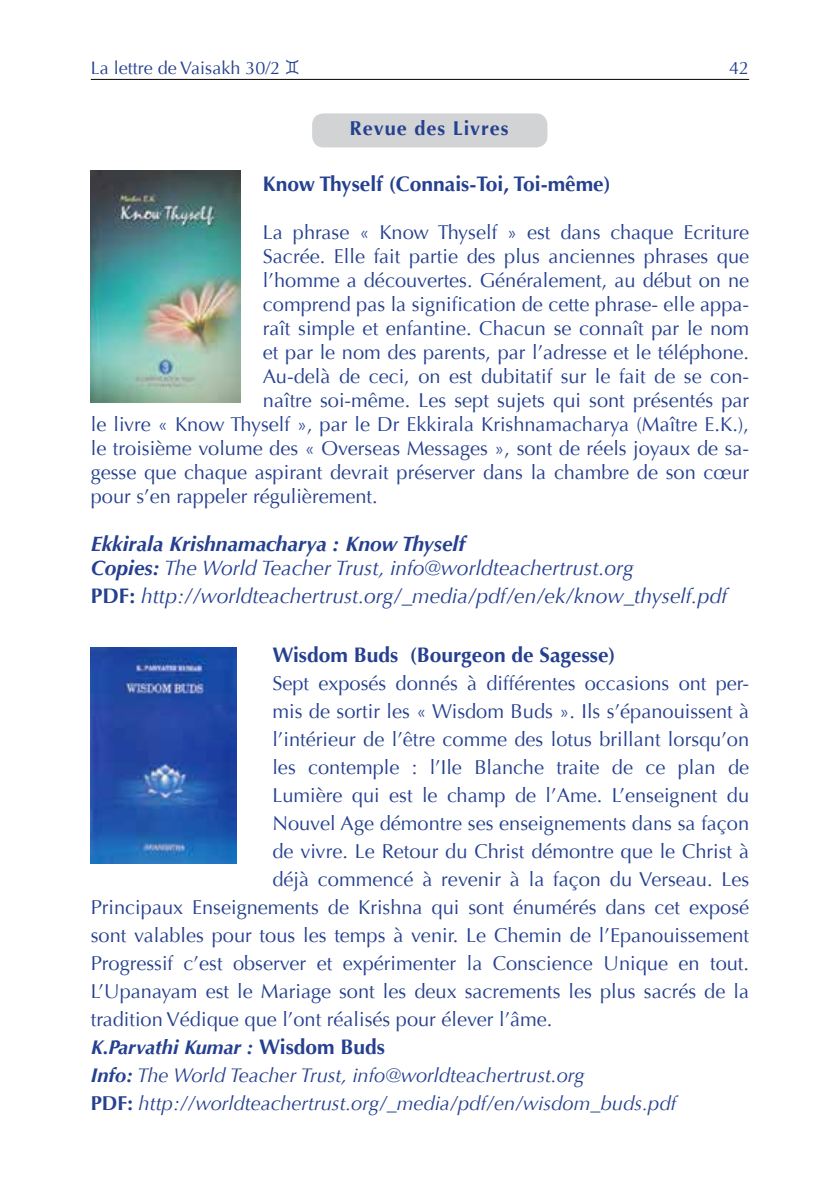
<style>
.page{position:relative;width:840px;height:1191px;background:#fff}
.page>*{position:absolute;margin:0;border:0;box-sizing:border-box;transform-origin:0 0}
.t1{font:italic 21px/24px "Optima";color:#25408f}
.t2{font:700 21px "Optima";color:#25408f}
.t3{font:20px "Optima";color:#25408f}
.t4{font:italic 20px "Optima";color:#25408f}
.t5{font:italic 700 20px "Optima";color:#25408f}
.t6{font:700 20px "Optima";letter-spacing:.05em;color:#25408f}
.t7{font:18px "Optima";color:#25408f}
.s1{font-family:"Glyphs"}
.s2{font-weight:700}
.s3{font-weight:700;font-style:normal}
.s4{font-style:normal;font-size:21px}
</style>
<div class="page">
<hr style="left:91px;top:79px;width:657px;height:1px;background:#000">
<div style="left:312px;top:113px;width:235px;height:34px;background:#d1d3d4;border-radius:11px"></div>
<img style="left:91px;top:170px;width:149px;height:232px">
<img style="left:91px;top:647px;width:145px;height:216px">
<p class="t7" style="left:91px;top:57px;width:210px">La lettre de Vaisakh 30/2 <span class="s1">3</span></p>
<p class="t7" style="left:728px;top:57px;width:22px">42</p>
<p class="t6" style="left:349px;top:116px;width:161px">Revue des Livres</p>
<p class="t2" style="left:263px;top:171px;width:349px">Know Thyself (Connais-Toi, Toi-même)</p>
<p class="t3" style="left:263px;top:220px;width:487px">La phrase « Know Thyself » est dans chaque Ecriture</p>
<p class="t3" style="left:263px;top:244px;width:487px">Sacrée. Elle fait partie des plus anciennes phrases que</p>
<p class="t3" style="left:263px;top:268px;width:487px">l’homme a découvertes. Généralement, au début on ne</p>
<p class="t3" style="left:263px;top:292px;width:487px">comprend pas la signification de cette phrase- elle appa-</p>
<p class="t3" style="left:263px;top:316px;width:487px">raît simple et enfantine. Chacun se connaît par le nom</p>
<p class="t3" style="left:263px;top:340px;width:487px">et par le nom des parents, par l’adresse et le téléphone.</p>
<p class="t3" style="left:263px;top:364px;width:487px">Au-delà de ceci, on est dubitatif sur le fait de se con-</p>
<p class="t3" style="left:263px;top:388px;width:487px">naître soi-même. Les sept sujets qui sont présentés par</p>
<p class="t3" style="left:91px;top:412px;width:659px">le livre « Know Thyself », par le Dr Ekkirala Krishnamacharya (Maître E.K.),</p>
<p class="t3" style="left:91px;top:436px;width:659px">le troisième volume des « Overseas Messages », sont de réels joyaux de sa-</p>
<p class="t3" style="left:91px;top:460px;width:659px">gesse que chaque aspirant devrait préserver dans la chambre de son cœur</p>
<p class="t3" style="left:91px;top:484px;width:288px">pour s’en rappeler régulièrement.</p>
<p class="t1" style="left:91px;top:532px;width:544px"><span class="s2">Ekkirala Krishnamacharya : Know Thyself<br>Copies:</span> The World Teacher Trust, info@worldteachertrust.org</p>
<p class="t1" style="left:91px;top:584px;width:637px"><span class="s3">PDF:</span> http://worldteachertrust.org/_media/pdf/en/ek/know_thyself.pdf</p>
<p class="t2" style="left:272px;top:642px;width:344px">Wisdom Buds (Bourgeon de Sagesse)</p>
<p class="t3" style="left:272px;top:671px;width:478px">Sept exposés donnés à différentes occasions ont per-</p>
<p class="t3" style="left:272px;top:699px;width:478px">mis de sortir les « Wisdom Buds ». Ils s’épanouissent à</p>
<p class="t3" style="left:272px;top:727px;width:478px">l’intérieur de l’être comme des lotus brillant lorsqu’on</p>
<p class="t3" style="left:272px;top:755px;width:478px">les contemple : l’Ile Blanche traite de ce plan de</p>
<p class="t3" style="left:272px;top:783px;width:478px">Lumière qui est le champ de l’Ame. L’enseignent du</p>
<p class="t3" style="left:272px;top:811px;width:478px">Nouvel Age démontre ses enseignements dans sa façon</p>
<p class="t3" style="left:272px;top:839px;width:478px">de vivre. Le Retour du Christ démontre que le Christ à</p>
<p class="t3" style="left:272px;top:867px;width:478px">déjà commencé à revenir à la façon du Verseau. Les</p>
<p class="t3" style="left:91px;top:895px;width:659px">Principaux Enseignements de Krishna qui sont énumérés dans cet exposé</p>
<p class="t3" style="left:91px;top:923px;width:659px">sont valables pour tous les temps à venir. Le Chemin de l’Epanouissement</p>
<p class="t3" style="left:91px;top:951px;width:659px">Progressif c’est observer et expérimenter la Conscience Unique en tout.</p>
<p class="t3" style="left:91px;top:979px;width:659px">L’Upanayam est le Mariage sont les deux sacrements les plus sacrés de la</p>
<p class="t3" style="left:91px;top:1007px;width:463px">tradition Védique que l’ont réalisés pour élever l’âme.</p>
<p class="t5" style="left:91px;top:1035px;width:295px">K.Parvathi Kumar : <span class="s4">Wisdom Buds</span></p>
<p class="t4" style="left:91px;top:1063px;width:495px"><span class="s2">Info:</span> The World Teacher Trust, info@worldteachertrust.org</p>
<p class="t4" style="left:91px;top:1091px;width:587px"><span class="s3">PDF:</span> http://worldteachertrust.org/_media/pdf/en/wisdom_buds.pdf</p>
</div>
